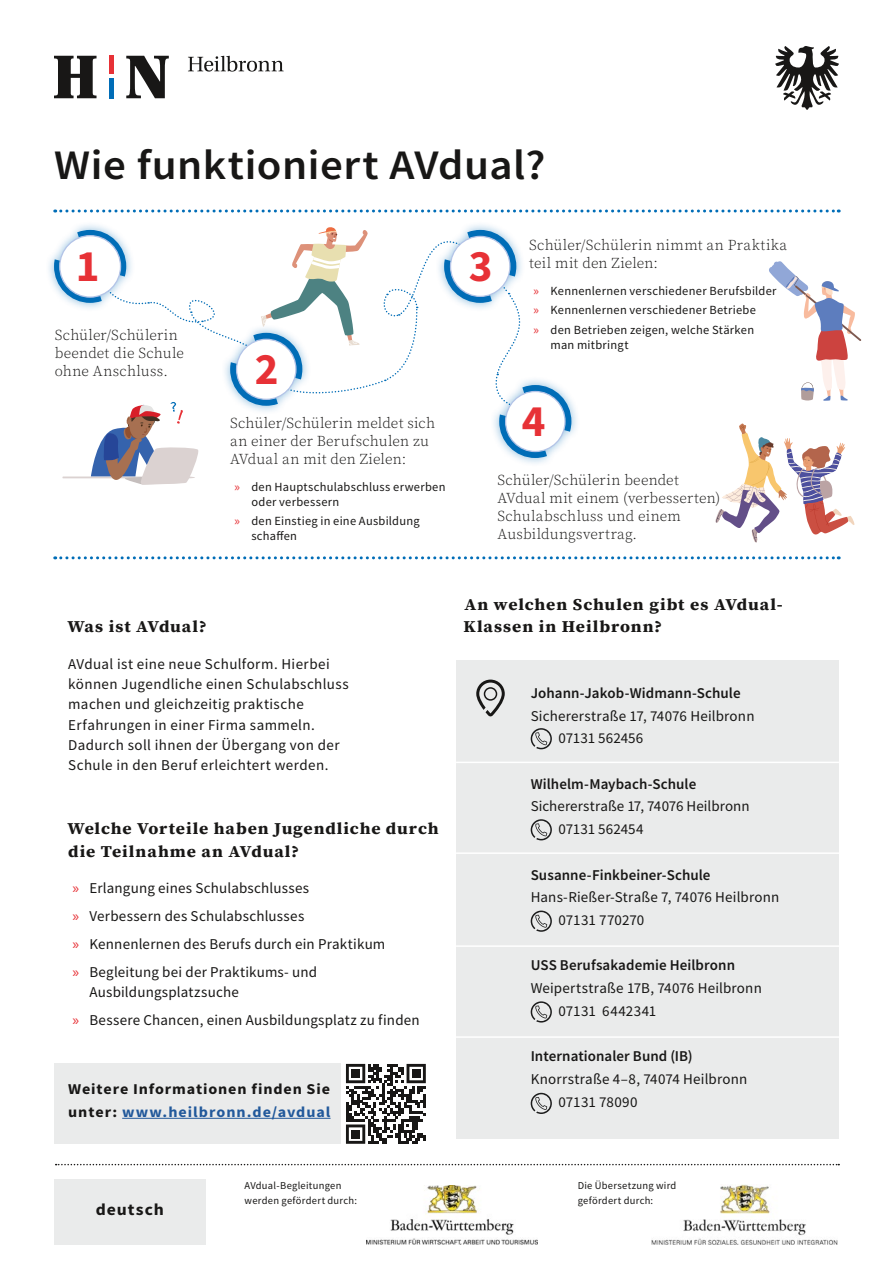
<style>
.page{position:relative;width:893px;height:1263px;background:#fff}
.page>*{position:absolute;margin:0;border:0;box-sizing:border-box;transform-origin:0 0}
.t1{font:700 45px "Source Sans Pro";color:#e73136}
.Titel{font:600 42px "Source Sans Pro";letter-spacing:.01em;color:#181716;scale:1.07 1}
.H2-Headlines_Steckbrief{font:700 16.5px/22.5px "Source Serif Pro";letter-spacing:.05em;color:#181716;scale:1.07 1}
.H1-Sprache{font:700 16.5px "Source Sans Pro";letter-spacing:.055em;color:#181716;scale:1.07 1}
.Fließtext{font:15px/20.2px "Source Sans Pro";letter-spacing:.02em;color:#181716}
.t2{font:300 15px/18px "Source Serif Pro";letter-spacing:.01em;color:#181716}
.Steckbrief-Kontakt{font:15px "Source Sans Pro";letter-spacing:.01em;color:#181716}
.H4-Schulname{font:600 15px "Source Sans Pro";letter-spacing:.005em;color:#181716}
.Weitere_Infomationen{font:700 15px/22.5px "Source Sans Pro";letter-spacing:.055em;color:#181716;scale:1.07 1}
.t3{font:12.45px/15px "Source Sans Pro";letter-spacing:.02em;color:#181716}
.Kleingedrucktes{font:10.5px/15px "Source Sans Pro";letter-spacing:.025em;color:#181716}
.s1{font-family:"Myriad Pro";color:#e73136}
.s2{color:#22599b}
</style>
<div class="page">
<svg style="left:56px;top:1164px;width:783px;height:1px"></svg>
<svg style="left:55px;top:556px;width:784px;height:3px"></svg>
<div style="left:45px;top:221px;width:91px;height:91px;background:#006db7;opacity:.45"></div>
<svg style="left:54px;top:56px;width:43px;height:42px"></svg>
<svg style="left:126px;top:56px;width:43px;height:42px"></svg>
<svg style="left:188px;top:56px;width:96px;height:16px"></svg>
<div style="left:109px;top:56px;width:5px;height:18px;background:#e73136"></div>
<div style="left:109px;top:78px;width:5px;height:20px;background:#006db7"></div>
<svg style="left:775px;top:46px;width:64px;height:64px"></svg>
<img style="left:366px;top:1185px;width:172px;height:59px">
<img style="left:651px;top:1185px;width:187px;height:59px">
<div style="left:55px;top:1064px;width:286px;height:80px;background:#eaebeb"></div>
<hr style="left:122px;top:1118px;width:209px;height:1px;background:#22599b">
<svg style="left:346px;top:1063px;width:80px;height:1px"></svg>
<svg style="left:346px;top:1064px;width:80px;height:80px"></svg>
<div style="left:351px;top:1069px;width:9px;height:9px;background:#181716"></div>
<div style="left:412px;top:1069px;width:8px;height:9px;background:#181716"></div>
<div style="left:351px;top:1130px;width:9px;height:8px;background:#181716"></div>
<div style="left:54px;top:1179px;width:152px;height:65px;background:#eaebeb"></div>
<div style="left:456px;top:660px;width:383px;height:478px;background:#eaebeb"></div>
<svg style="left:476px;top:679px;width:29px;height:37px"></svg>
<hr style="left:456px;top:852px;width:383px;height:2px;background:#fff">
<hr style="left:456px;top:945px;width:383px;height:2px;background:#fff">
<hr style="left:456px;top:762px;width:383px;height:1px;background:#fff">
<hr style="left:456px;top:1036px;width:383px;height:2px;background:#fff">
<svg style="left:531px;top:728px;width:21px;height:21px"></svg>
<svg style="left:531px;top:819px;width:21px;height:21px"></svg>
<svg style="left:531px;top:910px;width:21px;height:22px"></svg>
<svg style="left:531px;top:1001px;width:21px;height:21px"></svg>
<svg style="left:531px;top:1093px;width:21px;height:21px"></svg>
<svg style="left:53px;top:209px;width:808px;height:333px"></svg>
<p class="Titel" style="left:54px;top:138px;width:461px">Wie funktioniert AVdual?</p>
<p class="t1" style="left:76px;top:236px;width:25px">1</p>
<p class="t2" style="left:55px;top:326px;width:131px">Schüler/Schülerin beendet die Schule ohne Anschluss.</p>
<p class="t1" style="left:255px;top:338px;width:25px">2</p>
<p class="t2" style="left:230px;top:414px;width:206px">Schüler/Schülerin meldet sich an einer der Berufschulen zu<br>AVdual an mit den Zielen:</p>
<p class="t3" style="left:251px;top:479px;width:196px;text-indent:-17px"><span class="s1">»</span> den Hauptschulabschluss erwerben oder verbessern</p>
<p class="t3" style="left:251px;top:513px;width:170px;text-indent:-17px"><span class="s1">»</span> den Einstieg in eine Ausbildung schaffen</p>
<p class="t1" style="left:469px;top:236px;width:25px">3</p>
<p class="t2" style="left:529px;top:237px;width:259px">Schüler/Schülerin nimmt an Praktika teil mit den Zielen:</p>
<p class="t3" style="left:533px;top:283px;width:245px"><span class="s1">»</span> Kennenlernen verschiedener Berufsbilder</p>
<p class="t3" style="left:533px;top:303px;width:224px"><span class="s1">»</span> Kennenlernen verschiedener Betriebe</p>
<p class="t3" style="left:550px;top:322px;width:205px;text-indent:-17px"><span class="s1">»</span> den Betrieben zeigen, welche Stärken man mitbringt</p>
<p class="t1" style="left:522px;top:391px;width:25px">4</p>
<p class="t2" style="left:497px;top:471px;width:224px">Schüler/Schülerin beendet<br>AVdual mit einem (verbesserten)<br>Schulabschluss und einem<br>Ausbildungsvertrag.</p>
<h2 class="H2-Headlines_Steckbrief" style="left:67px;top:615px;width:132px">Was ist AVdual?</h2>
<p class="Fließtext" style="left:68px;top:654px;width:282px">AVdual ist eine neue Schulform. Hierbei können Jugendliche einen Schulabschluss machen und gleichzeitig praktische Erfahrungen in einer Firma sammeln.<br>Dadurch soll ihnen der Übergang von der Schule in den Beruf erleichtert werden.</p>
<h2 class="H2-Headlines_Steckbrief" style="left:67px;top:818px;width:348px">Welche Vorteile haben Jugendliche durch die Teilnahme an AVdual?</h2>
<p class="Fließtext" style="left:72px;top:878px;width:238px"><span class="s1">»</span> Erlangung eines Schulabschlusses</p>
<p class="Fließtext" style="left:72px;top:906px;width:233px"><span class="s1">»</span> Verbessern des Schulabschlusses</p>
<p class="Fließtext" style="left:72px;top:934px;width:314px"><span class="s1">»</span> Kennenlernen des Berufs durch ein Praktikum</p>
<p class="Fließtext" style="left:89px;top:962px;width:229px;line-height:19.5px;text-indent:-17px"><span class="s1">»</span> Begleitung bei der Praktikums- und<br>Ausbildungsplatzsuche</p>
<p class="Fließtext" style="left:72px;top:1009px;width:349px"><span class="s1">»</span> Bessere Chancen, einen Ausbildungsplatz zu finden</p>
<p class="Weitere_Infomationen" style="left:68px;top:1078px;width:247px">Weitere Informationen finden Sie unter: <span class="s2">www.heilbronn.de/avdual</span></p>
<h2 class="H2-Headlines_Steckbrief" style="left:463px;top:593px;width:300px">An welchen Schulen gibt es AVdual-<br>Klassen in Heilbronn?</h2>
<h3 class="H4-Schulname" style="left:531px;top:683px;width:211px">Johann-Jakob-Widmann-Schule</h3>
<p class="Steckbrief-Kontakt" style="left:531px;top:706px;width:225px">Sichererstraße 17, 74076 Heilbronn</p>
<p class="Steckbrief-Kontakt" style="left:558px;top:729px;width:86px">07131 562456</p>
<h3 class="H4-Schulname" style="left:531px;top:774px;width:167px">Wilhelm-Maybach-Schule</h3>
<p class="Steckbrief-Kontakt" style="left:531px;top:797px;width:220px">Sichererstraße 17, 74076 Heilbronn</p>
<p class="Steckbrief-Kontakt" style="left:558px;top:820px;width:87px">07131 562454</p>
<h3 class="H4-Schulname" style="left:531px;top:865px;width:181px">Susanne-Finkbeiner-Schule</h3>
<p class="Steckbrief-Kontakt" style="left:531px;top:888px;width:250px">Hans-Rießer-Straße 7, 74076 Heilbronn</p>
<p class="Steckbrief-Kontakt" style="left:558px;top:910px;width:88px">07131 770270</p>
<h3 class="H4-Schulname" style="left:531px;top:955px;width:206px">USS Berufsakademie Heilbronn</h3>
<p class="Steckbrief-Kontakt" style="left:531px;top:978px;width:233px">Weipertstraße 17B, 74076 Heilbronn</p>
<p class="Steckbrief-Kontakt" style="left:558px;top:1001px;width:100px">07131 6442341</p>
<h3 class="H4-Schulname" style="left:531px;top:1046px;width:164px">Internationaler Bund (IB)</h3>
<p class="Steckbrief-Kontakt" style="left:531px;top:1069px;width:218px">Knorrstraße 4–8, 74074 Heilbronn</p>
<p class="Steckbrief-Kontakt" style="left:558px;top:1092px;width:81px">07131 78090</p>
<h1 class="H1-Sprache" style="left:96px;top:1198px;width:65px">deutsch</h1>
<p class="Kleingedrucktes" style="left:245px;top:1178px;width:114px">AVdual-Begleitungen werden gefördert durch:</p>
<p class="Kleingedrucktes" style="left:578px;top:1178px;width:100px">Die Übersetzung wird gefördert durch:</p>
</div>
